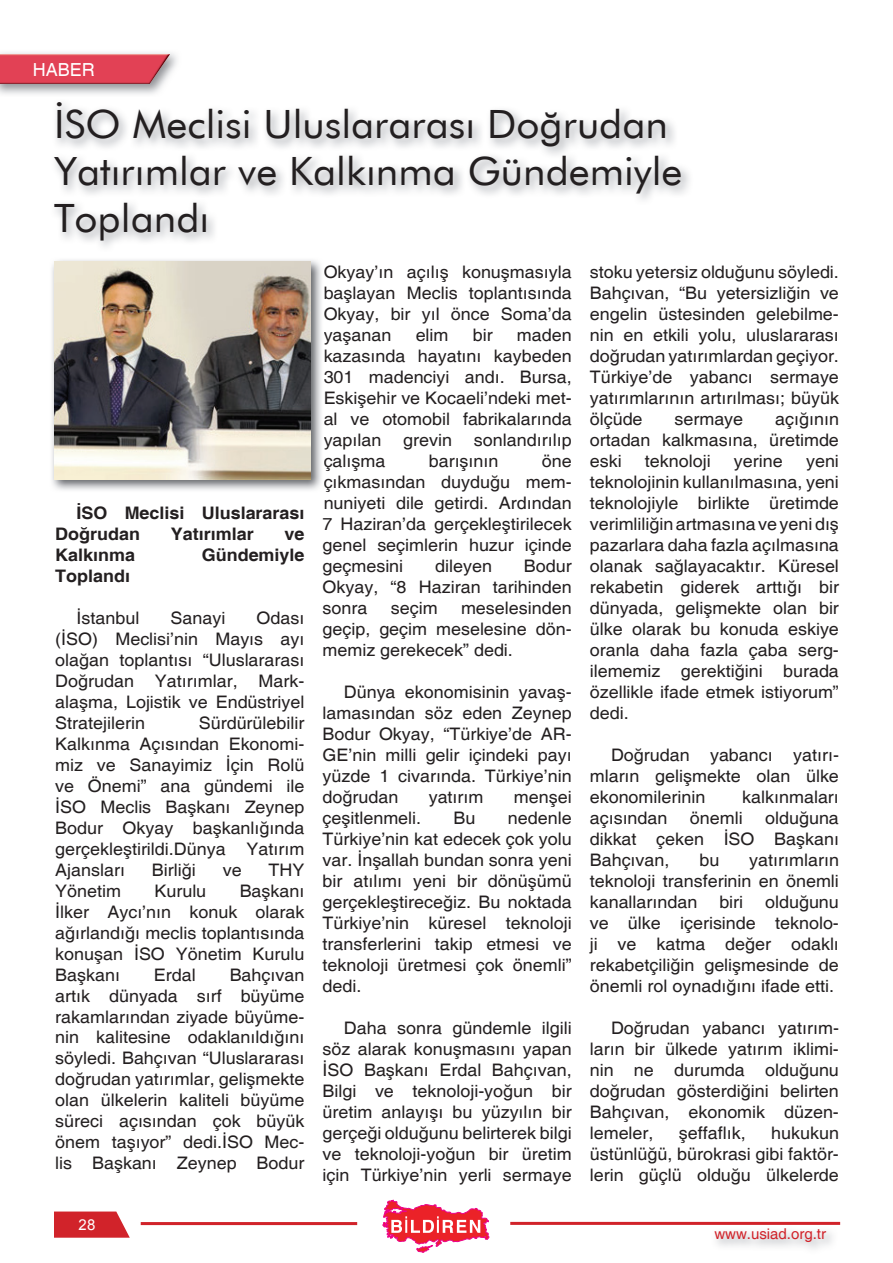
<style>
.page{position:relative;width:893px;height:1263px;background:#fff}
.page>*{position:absolute;margin:0;border:0;box-sizing:border-box;transform-origin:0 0}
.t1{font:39px/46.8px "Futura BT";color:#231f20;scale:1.04 1}
.t2{font:18px "Helvetica";color:#fff}
.t3{font:17.25px/21px "Helvetica";color:#231f20;text-align:justify;scale:1.04 1}
.t4{font:700 17.25px/21px "Helvetica";color:#231f20;scale:1.04 1}
.t5{font:15px "Helvetica";color:#d1232a}
.t6{font:15px "Arial";color:#fff}
</style>
<div class="page">
<svg style="left:54px;top:1211px;width:76px;height:27px;background:#d63d43"></svg>
<svg style="left:383px;top:1200px;width:106px;height:52px"></svg>
<hr style="left:141px;top:1222px;width:216px;height:3px;background:#d1232a">
<hr style="left:510px;top:1222px;width:330px;height:3px;background:#d1232a">
<img style="left:0;top:54px;width:170px;height:30px">
<img style="left:52px;top:260px;width:269px;height:230px">
<img style="left:54px;top:262px;width:257px;height:217px">
<p class="t2" style="left:33px;top:59px;width:64px">HABER</p>
<h1 class="t1" style="left:54px;top:100px;width:606px">İSO Meclisi Uluslararası Doğrudan<br>Yatı rımlar ve Kalkınma Gündemiyle<br>Toplandı</h1>
<p class="t4" style="left:55px;top:503px;width:241px;text-indent:21px">İSO Meclisi Uluslararası<br>Doğrudan</p>
<p class="t4" style="left:171px;top:524px;width:81px">Yatırımlar</p>
<p class="t4" style="left:285px;top:524px;width:21px">ve</p>
<p class="t4" style="left:55px;top:545px;width:78px">Kalkınma</p>
<p class="t4" style="left:202px;top:545px;width:100px">Gündemiyle</p>
<p class="t4" style="left:55px;top:566px;width:73px">Toplandı</p>
<p class="t3" style="left:77px;top:608px;width:62px">İstanbul</p>
<p class="t3" style="left:171px;top:608px;width:54px">Sanayi</p>
<p class="t3" style="left:55px;top:608px;width:241px;text-indent:201px">Odası (İSO) Meclisi’nin Mayıs ayı olağan toplantısı “Uluslararası Doğrudan Yatırımlar, Mark&shy;alaşma, Lojistik ve Endü striyel Stratejilerin</p>
<p class="t3" style="left:55px;top:713px;width:241px;text-indent:144px">Sürdür ülebilir Kalkınma Açısın dan Ekonomi&shy;miz ve Sanayimiz İçin Rolü ve Önemi” ana gündemi ile İSO Meclis Başkanı Zeynep Bodur Okyay başkanlığında gerçekleştirildi.Dünya Yatırım Ajansları</p>
<p class="t3" style="left:152px;top:859px;width:44px">Birliği</p>
<p class="t3" style="left:223px;top:859px;width:20px">ve</p>
<p class="t3" style="left:269px;top:859px;width:36px">THY</p>
<p class="t3" style="left:55px;top:880px;width:65px">Yönetim</p>
<p class="t3" style="left:154px;top:880px;width:51px">Kurulu</p>
<p class="t3" style="left:55px;top:880px;width:241px;text-indent:184px">Başkanı İlker Aycı’nın konuk olarak ağırlandığı meclis toplantısında konuşan İSO Yönetim Kurulu Başkanı</p>
<p class="t3" style="left:55px;top:964px;width:241px;text-indent:174px">Bahçıvan artık dünyada sırf büyüme rakamlarından ziyade büyüme&shy;nin kalitesine odaklanıldığını söyledi. Bahçıvan “Uluslararası doğrudan yatırımlar, gelişmekte olan ülkelerin kaliteli büyüme süreci açısından çok büyük önem taşıyor” dedi.İSO Mec&shy;lis Başkanı Zeynep Bodur</p>
<p class="t3" style="left:154px;top:964px;width:42px">Erdal</p>
<p class="t6" style="left:79px;top:1214px;width:18px">28</p>
<p class="t3" style="left:324px;top:262px;width:240px">Okyay’ın açılış konuşmasıyla başlayan Meclis toplantısında Okyay, bir yıl önce Soma’da yaşanan</p>
<p class="t3" style="left:324px;top:325px;width:240px;text-indent:193px">maden kazasında hayatını kaybeden 301 madenciyi andı. Bursa, Eskişehir ve Kocaeli’ndeki met&shy;al ve otomobil fabrikalarında yapılan</p>
<p class="t3" style="left:416px;top:325px;width:33px">elim</p>
<p class="t3" style="left:473px;top:325px;width:21px">bir</p>
<p class="t3" style="left:403px;top:430px;width:48px">grevin</p>
<p class="t3" style="left:474px;top:430px;width:95px">sonlandırılıp</p>
<p class="t3" style="left:324px;top:451px;width:61px">çalışma</p>
<p class="t3" style="left:429px;top:451px;width:69px">barışının</p>
<p class="t3" style="left:322px;top:451px;width:241px;text-indent:219px">öne çıkmasından duyduğu mem&shy;nuniyeti dile getirdi. Ardından 7 Haziran’da gerçekleştirilecek genel seçimlerin huzur içinde geçmesini</p>
<p class="t3" style="left:322px;top:556px;width:241px;text-indent:201px">Bodur Okyay, “8 Haziran tarihinden sonra</p>
<p class="t3" style="left:435px;top:556px;width:56px">dileyen</p>
<p class="t3" style="left:322px;top:598px;width:241px;text-indent:139px">meselesinden geçip, geçim meselesine dön&shy;memiz gerekecek” dedi.</p>
<p class="t3" style="left:322px;top:682px;width:241px;text-indent:21px">Dünya ekonomisinin yavaş&shy;lamasından söz eden Zeynep Bodur Okyay, “Türkiye’de AR-GE ’nin milli gelir içindeki payı yüzde 1 civarında. Türkiye’nin doğrudan</p>
<p class="t3" style="left:391px;top:598px;width:47px">seçim</p>
<p class="t3" style="left:429px;top:787px;width:54px">yatırım</p>
<p class="t3" style="left:514px;top:787px;width:57px">menşei</p>
<p class="t3" style="left:322px;top:808px;width:241px;text-indent:185px">nedenle Türkiye’nin kat edecek çok yolu var. İnşallah bundan sonra yeni bir atılımı yeni bir dönüşümü gerçekleştireceğiz. Bu noktada Türkiye’nin küresel teknoloji transferlerini takip etmesi ve teknoloji üretmesi çok önemli” dedi.</p>
<p class="t3" style="left:322px;top:1018px;width:241px;text-indent:21px">Daha sonra gündemle ilgili söz alarak konuşmasını yapan İSO Başkanı Erdal Bahçıvan, Bilgi ve teknoloji-yoğun bir üretim anlayışı bu yüzyılın bir gerçeği olduğunu belirterek bilgi ve teknoloji-yoğun bir üretim için Türkiye’nin yerli sermaye</p>
<p class="t3" style="left:322px;top:808px;width:96px">çeşitlenmeli.</p>
<p class="t3" style="left:454px;top:808px;width:23px">Bu</p>
<p class="t3" style="left:590px;top:262px;width:241px">stoku yetersiz olduğunu söyledi.<br>Bahçıvan, “Bu yetersizliğin ve engelin üstesinden gelebilme&shy;nin en etkili yolu, uluslararası doğrudan yatırımlardan geçiyor.<br>Türkiye’de yabancı sermaye yatırımlarının artırılması; büyük ölçüde</p>
<p class="t3" style="left:590px;top:409px;width:241px;text-indent:185px">açığının ortadan kalkmasına, üretimde eski</p>
<p class="t3" style="left:674px;top:409px;width:68px">sermaye</p>
<p class="t3" style="left:590px;top:451px;width:241px;text-indent:216px">yeni teknolojinin kullanılmasına, yeni teknolojiyle birlikte üretimde verimliliğin artmasına ve yeni dış pazarlara daha fazla açılmasına olanak sağlayacaktır. Küresel rekabetin giderek arttığı bir dünyada, gelişmekte olan bir ülke olarak bu konuda eskiye oranla daha fazla çaba serg&shy;ilememiz gerektiğini burada özellikle ifade etmek istiyorum” dedi.</p>
<p class="t3" style="left:590px;top:745px;width:241px;text-indent:21px">Doğrudan yabancı yatırı&shy;mların gelişmekte olan ülke ekonomilerinin</p>
<p class="t3" style="left:645px;top:451px;width:65px">teknoloji</p>
<p class="t3" style="left:734px;top:451px;width:48px">yerine</p>
<p class="t3" style="left:742px;top:787px;width:94px">kalkınmaları</p>
<p class="t3" style="left:590px;top:808px;width:241px;text-indent:175px">olduğuna dikkat çeken İSO Başkanı Bahçıvan,</p>
<p class="t3" style="left:590px;top:808px;width:76px">açısından</p>
<p class="t3" style="left:690px;top:808px;width:52px">önemli</p>
<p class="t3" style="left:590px;top:850px;width:241px;text-indent:159px">yatırımların teknoloji transferinin en önemli kanallarından</p>
<p class="t3" style="left:699px;top:850px;width:21px">bu</p>
<p class="t3" style="left:590px;top:892px;width:241px;text-indent:175px">olduğunu ve ülke içerisinde teknolo&shy;ji ve katma değer odaklı rekabetçiliğin gelişmesinde de önemli rol oynadığını ifade etti.</p>
<p class="t3" style="left:590px;top:1018px;width:241px;text-indent:21px">Doğrudan yabancı yatırı m - l arın bir ülkede yatırım iklimi&shy;nin ne durumda olduğunu doğrudan gösterdiğini belirten Bahçıvan, ekonomik düzen&shy;lemeler,</p>
<p class="t3" style="left:719px;top:892px;width:24px">biri</p>
<p class="t3" style="left:679px;top:1123px;width:66px">şeffaflık,</p>
<p class="t3" style="left:590px;top:1123px;width:241px;text-indent:181px">hukukun üstünlüğü, bürokrasi gibi faktör&shy;lerin güçlü olduğu ülkelerde</p>
<p class="t5" style="left:714px;top:1225px;width:113px">www.usiad.org.tr</p>
</div>
